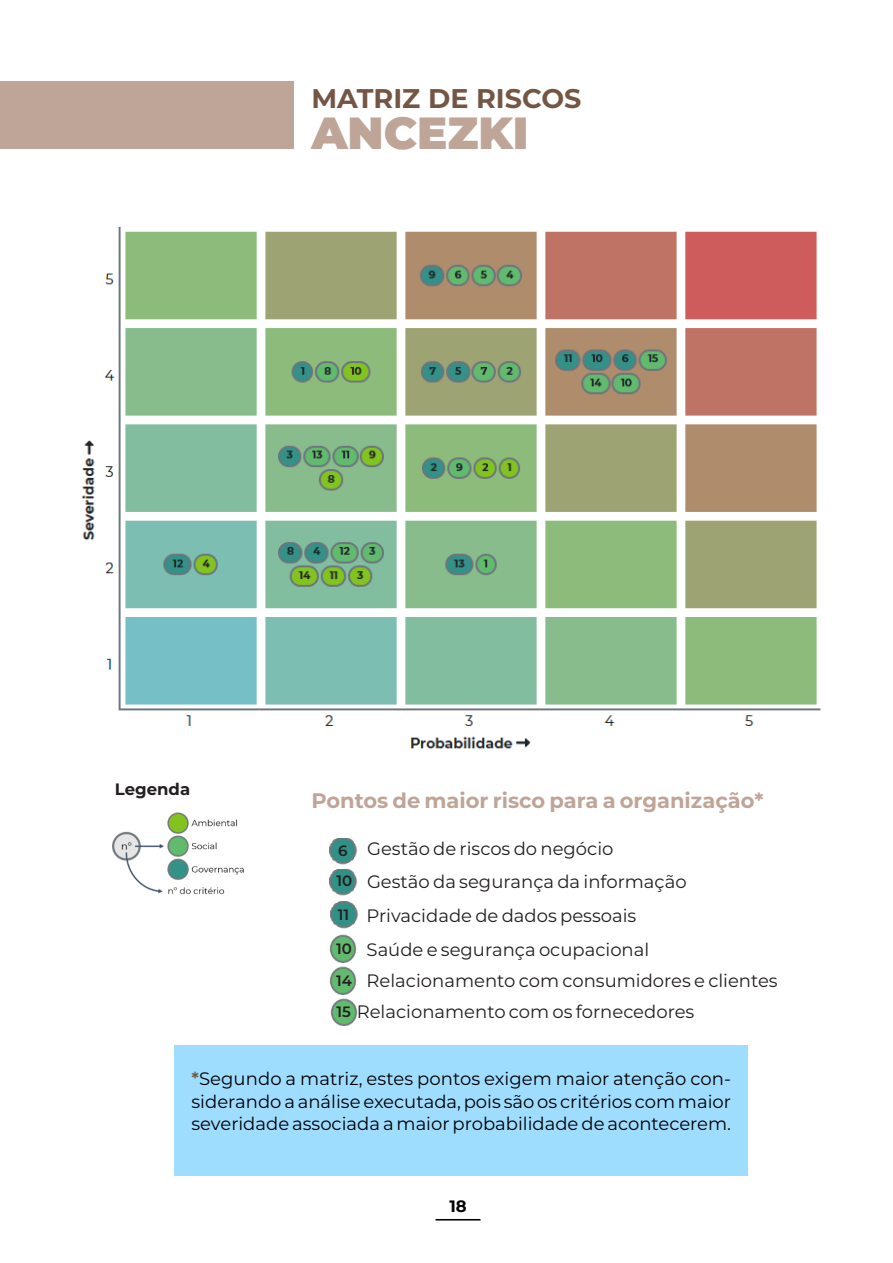
<style>
.page{position:relative;width:893px;height:1263px;background:#fff}
.page>*{position:absolute;margin:0;border:0;box-sizing:border-box;transform-origin:0 0}
.Header_-_Align_Right{font:900 45px "Montserrat";color:#bfa498}
.Header_-_Align_Right-2{font:700 27px "Montserrat";color:#735644}
.Body_Text_-_Justified{font:700 21px "Montserrat";color:#bfa498}
.Body_Text_-_Justified-2{font:18px "Montserrat";color:#231f20}
.Body_Text_-_Justified-3{font:18px/22.5px "Montserrat";color:#000;text-align:justify}
.Body_Text_-_Justified-4{font:700 16.5px "Montserrat";color:#231f20}
.t1{font:700 16.5px "Montserrat";color:#040503}
.Body_Text_-_Justified-5{font:600 15px "Montserrat";color:#231f20}
.s1{font-weight:600;color:#735644}
</style>
<div class="page">
<hr style="left:435px;top:1219px;width:45px;height:1px;background:#040503">
<img style="left:81px;top:226px;width:740px;height:523px">
<div style="left:0;top:81px;width:293px;height:67px;background:#bfa498"></div>
<img style="left:112px;top:812px;width:132px;height:83px">
<div style="left:174px;top:1045px;width:574px;height:131px;background:#9fddff"></div>
<img style="left:329px;top:838px;width:28px;height:27px">
<img style="left:329px;top:869px;width:28px;height:27px">
<img style="left:330px;top:902px;width:29px;height:26px">
<img style="left:329px;top:935px;width:28px;height:28px">
<img style="left:329px;top:967px;width:28px;height:28px">
<img style="left:330px;top:998px;width:27px;height:28px">
<p class="Header_-_Align_Right-2" style="left:311px;top:78px;width:272px">MATRIZ DE RISCOS</p>
<p class="Header_-_Align_Right" style="left:311px;top:100px;width:219px">ANCEZKI</p>
<p class="Body_Text_-_Justified-4" style="left:115px;top:777px;width:77px">Legenda</p>
<p class="Body_Text_-_Justified" style="left:311px;top:785px;width:454px">Pontos de maior risco para a organização*</p>
<p class="Body_Text_-_Justified-2" style="left:367px;top:837px;width:248px">Gestão de riscos do negócio</p>
<p class="Body_Text_-_Justified-2" style="left:367px;top:869px;width:321px">Gestão da segurança da informação</p>
<p class="Body_Text_-_Justified-2" style="left:367px;top:903px;width:271px">Privacidade de dados pessoais</p>
<p class="Body_Text_-_Justified-2" style="left:367px;top:938px;width:284px">Saúde e segurança ocupacional</p>
<p class="Body_Text_-_Justified-2" style="left:367px;top:968px;width:413px">Relacionamento com consumidores e clientes</p>
<p class="Body_Text_-_Justified-2" style="left:357px;top:999px;width:339px">Relacionamento com os fornecedores</p>
<p class="Body_Text_-_Justified-5" style="left:338px;top:840px;width:11px">6</p>
<p class="Body_Text_-_Justified-5" style="left:337px;top:870px;width:17px">10</p>
<p class="Body_Text_-_Justified-5" style="left:338px;top:904px;width:13px">11</p>
<p class="Body_Text_-_Justified-5" style="left:336px;top:938px;width:17px">10</p>
<p class="Body_Text_-_Justified-5" style="left:336px;top:970px;width:17px">14</p>
<p class="Body_Text_-_Justified-5" style="left:337px;top:1001px;width:16px">15</p>
<p class="Body_Text_-_Justified-3" style="left:191px;top:1067px;width:541px"><span class="s1">*</span>Segundo a matriz, estes pontos exigem maior atenção con&shy;siderando a análise executada, pois são os critérios com maior severidade associada a maior probabilidade de acontecerem.</p>
<p class="t1" style="left:449px;top:1194px;width:19px">18</p>
</div>
